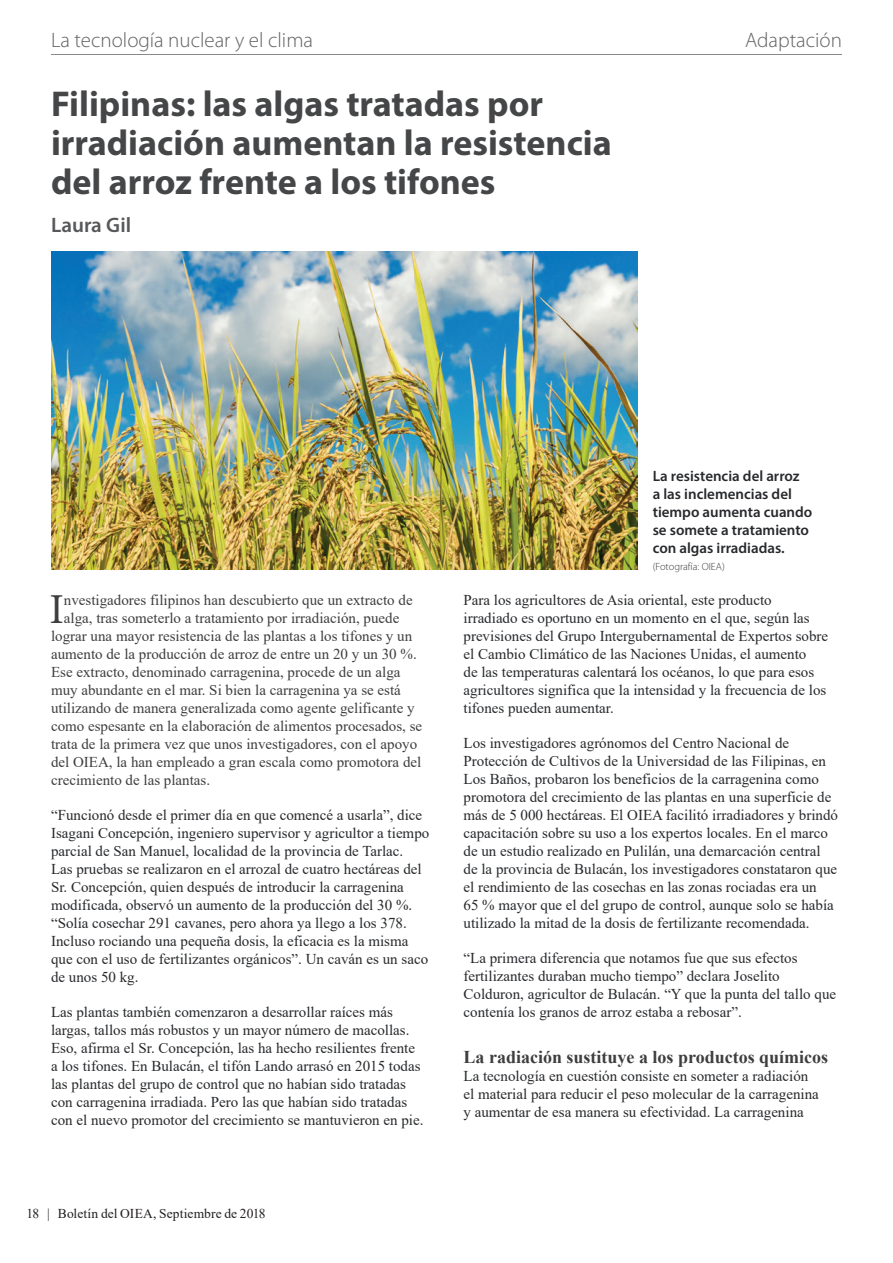
<style>
.page{position:relative;width:893px;height:1263px;background:#fff}
.page>*{position:absolute;margin:0;border:0;box-sizing:border-box;transform-origin:0 0}
.t1{font:42.75px "Minion Pro";color:#3e3e3f}
.t2{font:700 36px/39px "Myriad Pro";color:#454647}
.t3{font:300 21px "Myriad Pro";color:#636366}
.t4{font:600 21px "Myriad Pro";color:#57585a}
.t5{font:700 18px "Times New Roman";color:#3e3e3f}
.t6{font:15px/18px "Times New Roman";color:#27292c}
.t7{font:15px "Times New Roman";color:#3e3e3f}
.t8{font:600 15px/18px "Myriad Pro";color:#27292c}
.t9{font:13.5px "Times New Roman";letter-spacing:.005em;color:#231f20}
.t10{font:300 10.5px "Myriad Pro";color:#3e3e3f}
</style>
<div class="page">
<img style="left:51px;top:252px;width:587px;height:318px">
<hr style="left:51px;top:54px;width:791px;height:1px;background:#87898c">
<h3 class="t3" style="left:51px;top:27px;width:264px">La tecnología nuclear y el clima</h3>
<h3 class="t3" style="left:745px;top:27px;width:98px">Adaptación</h3>
<h2 class="t2" style="left:51px;top:83px;width:562px">Filipinas: las algas tratadas por irradiación aumentan la resistencia del arroz frente a los tifones</h2>
<h3 class="t4" style="left:51px;top:212px;width:82px">Laura Gil</h3>
<h1 class="t1" style="left:49px;top:580px;width:16px">I</h1>
<p class="t7" style="left:64px;top:589px;width:350px">nvestigadores filipinos han descubierto que un extracto de</p>
<p class="t7" style="left:64px;top:607px;width:337px">alga, tras someterlo a tratamiento por irradiación, puede</p>
<p class="t7" style="left:51px;top:625px;width:363px">lograr una mayor resistencia de las plantas a los tifones y un</p>
<p class="t7" style="left:51px;top:643px;width:367px">aumento de la producción de arroz de entre un 20 y un 30 %.</p>
<p class="t7" style="left:51px;top:661px;width:351px">Ese extracto, denominado carragenina, procede de un alga</p>
<p class="t7" style="left:51px;top:679px;width:351px">muy abundante en el mar. Si bien la carragenina ya se está</p>
<p class="t7" style="left:51px;top:697px;width:365px">utilizando de manera generalizada como agente gelificante y</p>
<p class="t7" style="left:51px;top:715px;width:373px">como espesante en la elaboración de alimentos procesados, se</p>
<p class="t7" style="left:51px;top:733px;width:368px">trata de la primera vez que unos investigadores, con el apoyo</p>
<p class="t7" style="left:51px;top:751px;width:372px">del OIEA, la han empleado a gran escala como promotora del</p>
<p class="t7" style="left:51px;top:769px;width:161px">crecimiento de las plantas.</p>
<p class="t6" style="left:51px;top:805px;width:380px">“Funcionó desde el primer día en que comencé a usarla”, dice Isagani Concepción, ingeniero supervisor y agricultor a tiempo parcial de San Manuel, localidad de la provincia de Tarlac.<br>Las pruebas se realizaron en el arrozal de cuatro hectáreas del Sr. Concepción, quien después de introducir la carragenina modificada, observó un aumento de la producción del 30 %. “Solía cosechar 291 cavanes, pero ahora ya llego a los 378.<br>Incluso rociando una pequeña dosis, la eficacia es la misma que con el uso de fertilizantes orgánicos”. Un caván es un saco de unos 50 kg.</p>
<p class="t6" style="left:51px;top:1002px;width:374px">Las plantas también comenzaron a desarrollar raíces más largas, tallos más robustos y un mayor número de macollas.<br>Eso, afirma el Sr. Concepción, las ha hecho resilientes frente a los tifones. En Bulacán, el tifón Lando arrasó en 2015 todas las plantas del grupo de control que no habían sido tratadas con carragenina irradiada. Pero las que habían sido tratadas con el nuevo promotor del crecimiento se mantuvieron en pie.</p>
<p class="t9" style="left:26px;top:1204px;width:241px">18 | Boletín del OIEA, Septiembre de 2018</p>
<p class="t8" style="left:653px;top:466px;width:161px">La resistencia del arroz<br>a las inclemencias del tiempo aumenta cuando se somete a tratamiento con algas irradiadas.</p>
<p class="t10" style="left:653px;top:560px;width:74px">(Fotografía: OIEA)</p>
<p class="t6" style="left:463px;top:590px;width:366px">Para los agricultores de Asia oriental, este producto irradiado es oportuno en un momento en el que, según las previsiones del Grupo Intergubernamental de Expertos sobre el Cambio Climático de las Naciones Unidas, el aumento<br>de las temperaturas calentará los océanos, lo que para esos agricultores significa que la intensidad y la frecuencia de los tifones pueden aumentar.</p>
<p class="t6" style="left:463px;top:733px;width:376px">Los investigadores agrónomos del Centro Nacional de Protección de Cultivos de la Universidad de las Filipinas, en Los Baños, probaron los beneficios de la carragenina como promotora del crecimiento de las plantas en una superficie de más de 5 000 hectáreas. El OIEA facilitó irradiadores y brindó capacitación sobre su uso a los expertos locales. En el marco de un estudio realizado en Pulilán, una demarcación central de la provincia de Bulacán, los investigadores constataron que el rendimiento de las cosechas en las zonas rociadas era un<br>65 % mayor que el del grupo de control, aunque solo se había utilizado la mitad de la dosis de fertilizante recomendada.</p>
<p class="t6" style="left:463px;top:948px;width:374px">“La primera diferencia que notamos fue que sus efectos fertilizantes duraban mucho tiempo” declara Joselito Colduron, agricultor de Bulacán. “Y que la punta del tallo que contenía los granos de arroz estaba a rebosar”.</p>
<p class="t5" style="left:463px;top:1044px;width:366px">La radiación sustituye a los productos químicos</p>
<p class="t6" style="left:463px;top:1067px;width:357px">La tecnología en cuestión consiste en someter a radiación el material para reducir el peso molecular de la carragenina y aumentar de esa manera su efectividad. La carragenina</p>
</div>
